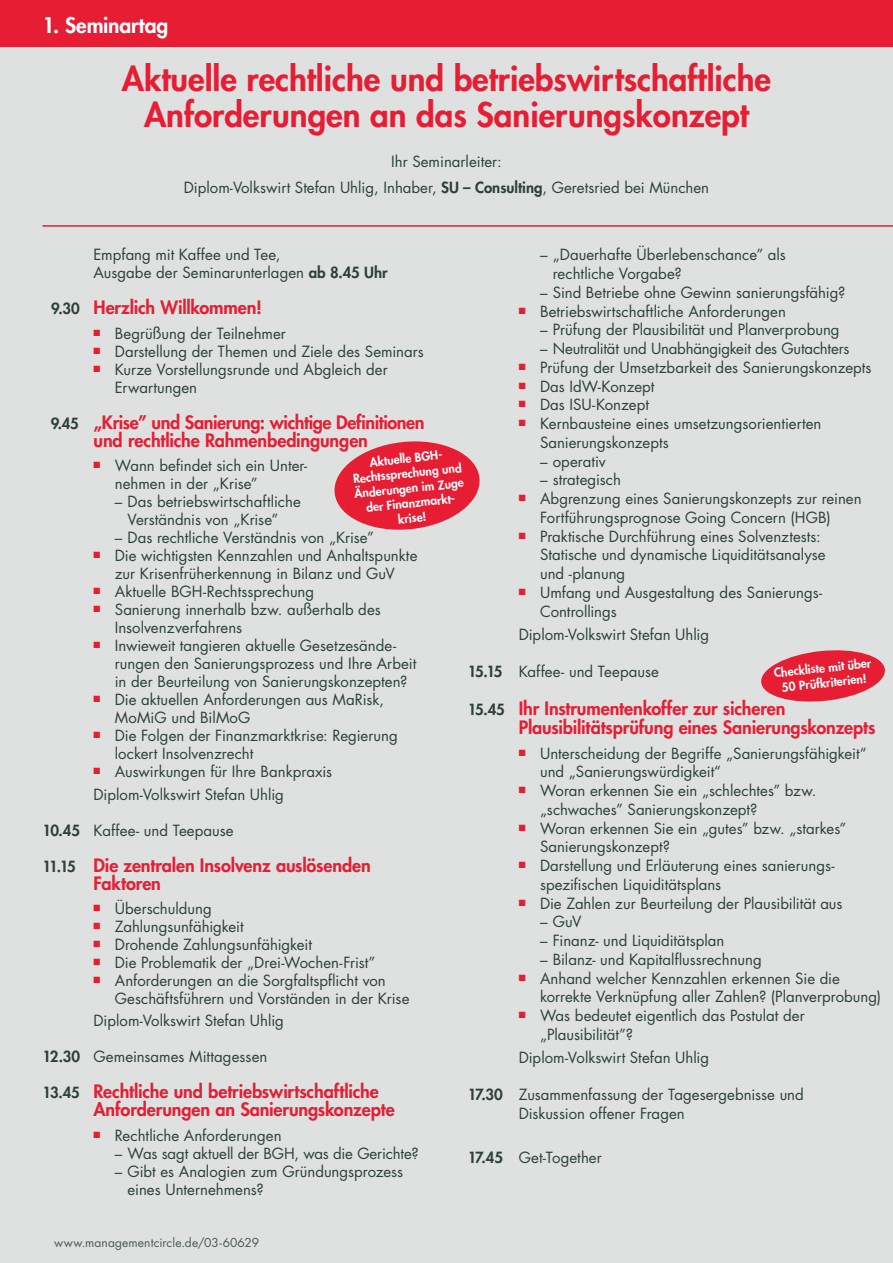
<style>
.page{position:relative;width:893px;height:1263px;background:#fff}
.page>*{position:absolute;margin:0;border:0;box-sizing:border-box;transform-origin:0 0}
.t1{font:800 33px/36px "Futura Std";color:#e71d33;text-align:center}
.t2{font:800 21px "Futura Std";letter-spacing:-.005em;color:#fff}
.t3{font:800 18px/18px "Futura Std";letter-spacing:-.01em;color:#e71d33}
.t4{font:15px/18.8px "Futura Std";color:#2e403a}
.t5{font:800 12px/15px "Futura Std";color:#fff;text-align:center}
.t6{font:12px "Futura Std";letter-spacing:.01em;color:#4e5953}
.s1{font-weight:800}
.s2{font-size:15px;color:#2e403a}
</style>
<div class="page">
<div style="left:0;top:21px;width:893px;height:1242px;background:#dee1e0"></div>
<div style="left:0;top:0;width:893px;height:47px;background:#e71d33"></div>
<hr style="left:43px;top:225px;width:850px;height:2px;background:#e71d33">
<svg style="left:334px;top:441px;width:146px;height:89px"></svg>
<svg style="left:761px;top:650px;width:124px;height:52px"></svg>
<h2 class="t2" style="left:43px;top:12px;width:127px">1. Seminartag</h2>
<h1 class="t1" style="left:122px;top:61px;width:651px">Aktuelle rechtliche und betriebswirtschaftliche<br>Anforderungen an das Sanierungskonzept</h1>
<p class="t4" style="left:184px;top:148px;width:527px;line-height:26.5px;text-align:center">Ihr Seminarleiter:<br>Diplom-Volkswirt Stefan Uhlig, Inhaber, <span class="s1">SU – Consulting</span>, Geretsried bei München</p>
<p class="t4" style="left:553px;top:246px;width:235px;text-indent:-13px">– „Dauerhafte Überlebenschance” als rechtliche Vorgabe?</p>
<p class="t4" style="left:540px;top:283px;width:307px">– Sind Betriebe ohne Gewinn sanierungsfähig?</p>
<p class="t4" style="left:519px;top:302px;width:269px"><sup>■</sup> Betriebswirtschaftliche Anforderungen</p>
<p class="t4" style="left:540px;top:321px;width:301px">– Prüfung der Plausibilität und Planverprobung</p>
<p class="t4" style="left:540px;top:339px;width:311px">– Neutralität und Unabhängigkeit des Gutachters</p>
<p class="t4" style="left:519px;top:358px;width:354px"><sup>■</sup> Prüfung der Umsetzbarkeit des Sanierungskonzepts</p>
<p class="t4" style="left:519px;top:377px;width:137px"><sup>■</sup> Das IdW-Konzept</p>
<p class="t4" style="left:519px;top:396px;width:132px"><sup>■</sup> Das ISU-Konzept</p>
<p class="t4" style="left:540px;top:414px;width:283px;text-indent:-21px"><sup>■</sup> Kernbausteine eines umsetzungsorientierten<br>Sanierungskonzepts</p>
<p class="t4" style="left:540px;top:452px;width:67px">– operativ</p>
<p class="t4" style="left:540px;top:471px;width:82px">– strategisch</p>
<p class="t4" style="left:540px;top:489px;width:323px;text-indent:-21px"><sup>■</sup> Abgrenzung eines Sanierungskonzepts zur reinen<br>Fortführungsprognose Going Concern (HGB)</p>
<p class="t4" style="left:540px;top:527px;width:287px;text-indent:-21px"><sup>■</sup> Praktische Durchführung eines Solvenztests:<br>Statische und dynamische Liquiditätsanalyse und -planung</p>
<p class="t4" style="left:540px;top:583px;width:284px;text-indent:-21px"><sup>■</sup> Umfang und Ausgestaltung des Sanierungs-<br>Controllings</p>
<p class="t4" style="left:519px;top:625px;width:192px">Diplom-Volkswirt Stefan Uhlig</p>
<p class="t4" style="left:468px;top:662px;width:193px"><span class="s1">15.15</span> Kaffee- und Teepause</p>
<p class="t3" style="left:519px;top:699px;width:358px;line-height:18.8px;text-indent:-51px"><span class="s2">15.45</span> Ihr Instrumentenkoffer zur sicheren<br>Plausibilitätsprüfung eines Sanierungskonzepts</p>
<p class="t4" style="left:540px;top:744px;width:328px;text-indent:-21px"><sup>■</sup> Unterscheidung der Begriffe „Sanierungsfähigkeit“ und „Sanierungswürdigkeit“</p>
<p class="t4" style="left:540px;top:781px;width:278px;text-indent:-21px"><sup>■</sup> Woran erkennen Sie ein „schlechtes” bzw. „schwaches” Sanierungskonzept?</p>
<p class="t4" style="left:540px;top:819px;width:308px;text-indent:-21px"><sup>■</sup> Woran erkennen Sie ein „gutes” bzw. „starkes”<br>Sanierungskonzept?</p>
<p class="t4" style="left:540px;top:856px;width:296px;text-indent:-21px"><sup>■</sup> Darstellung und Erläuterung eines sanierungs&shy;spezifischen Liquiditätsplans</p>
<p class="t4" style="left:519px;top:894px;width:325px"><sup>■</sup> Die Zahlen zur Beurteilung der Plausibilität aus</p>
<p class="t4" style="left:540px;top:913px;width:43px">– GuV</p>
<p class="t4" style="left:540px;top:931px;width:186px">– Finanz- und Liquiditätsplan</p>
<p class="t4" style="left:540px;top:950px;width:223px">– Bilanz- und Kapitalflussrechnung</p>
<p class="t4" style="left:540px;top:969px;width:343px;text-indent:-21px"><sup>■</sup> Anhand welcher Kennzahlen erkennen Sie die korrekte Verknüpfung aller Zahlen? (Planverprobung)</p>
<p class="t4" style="left:540px;top:1006px;width:266px;text-indent:-21px"><sup>■</sup> Was bedeutet eigentlich das Postulat der „Plausibilität”?</p>
<p class="t4" style="left:519px;top:1048px;width:192px">Diplom-Volkswirt Stefan Uhlig</p>
<p class="t4" style="left:519px;top:1086px;width:287px;text-indent:-51px"><span class="s1">17.30</span> Zusammenfassung der Tagesergebnisse und<br>Diskussion offener Fragen</p>
<p class="t4" style="left:468px;top:1148px;width:136px"><span class="s1">17.45</span> Get-Together</p>
<p class="t4" style="left:94px;top:246px;width:296px;line-height:18px">Empfang mit Kaffee und Tee,<br>Ausgabe der Seminarunterlagen <span class="s1">ab 8.45 Uhr</span></p>
<p class="t3" style="left:51px;top:299px;width:212px"><span class="s2">9.30</span> Herzlich Willkommen!</p>
<p class="t4" style="left:94px;top:324px;width:194px"><sup>■</sup> Begrüßung der Teilnehmer</p>
<p class="t4" style="left:94px;top:342px;width:332px"><sup>■</sup> Darstellung der Themen und Ziele des Seminars</p>
<p class="t4" style="left:115px;top:360px;width:275px;line-height:18px;text-indent:-21px"><sup>■</sup> Kurze Vorstellungsrunde und Abgleich der<br>Erwartungen</p>
<p class="t3" style="left:94px;top:413px;width:333px;text-indent:-43px"><span class="s2">9.45</span> „Krise” und Sanierung: wichtige Definitionen und rechtliche Rahmenbedingungen</p>
<p class="t4" style="left:115px;top:457px;width:194px;line-height:18px;text-indent:-21px"><sup>■</sup> Wann befindet sich ein Unter&shy;nehmen in der „Krise”</p>
<p class="t4" style="left:128px;top:493px;width:175px;line-height:18px;text-indent:-13px">– Das betriebswirtschaftliche<br>Verständnis von „Krise”</p>
<p class="t4" style="left:115px;top:528px;width:261px">– Das rechtliche Verständnis von „Krise”</p>
<p class="t4" style="left:94px;top:547px;width:325px;line-height:18px;text-align:center"><sup>■</sup> Die wichtigsten Kennzahlen und Anhaltspunkte zur Krisenfrüherkennung in Bilanz und GuV</p>
<p class="t4" style="left:94px;top:582px;width:222px"><sup>■</sup> Aktuelle BGH-Rechtssprechung</p>
<p class="t4" style="left:115px;top:601px;width:268px;line-height:18px;text-indent:-21px"><sup>■</sup> Sanierung innerhalb bzw. außerhalb des<br>Insolvenzverfahrens</p>
<p class="t4" style="left:115px;top:637px;width:303px;line-height:18px;text-indent:-21px"><sup>■</sup> Inwieweit tangieren aktuelle Gesetzesände&shy;rungen den Sanierungsprozess und Ihre Arbeit in der Beurteilung von Sanierungskonzepten?</p>
<p class="t4" style="left:115px;top:691px;width:271px;line-height:18px;text-indent:-21px"><sup>■</sup> Die aktuellen Anforderungen aus MaRisk,<br>MoMiG und BilMoG</p>
<p class="t4" style="left:115px;top:727px;width:285px;line-height:18px;text-indent:-21px"><sup>■</sup> Die Folgen der Finanzmarktkrise: Regierung lockert Insolvenzrecht</p>
<p class="t4" style="left:94px;top:761px;width:240px;line-height:22.2px"><sup>■</sup> Auswirkungen für Ihre Bankpraxis<br>Diplom-Volkswirt Stefan Uhlig</p>
<p class="t4" style="left:43px;top:821px;width:193px"><span class="s1">10.45</span> Kaffee- und Teepause</p>
<p class="t3" style="left:94px;top:856px;width:279px;text-indent:-51px"><span class="s2">11.15</span> Die zentralen Insolvenz auslösenden<br>Faktoren</p>
<p class="t4" style="left:94px;top:899px;width:120px"><sup>■</sup> Überschuldung</p>
<p class="t4" style="left:94px;top:917px;width:152px"><sup>■</sup> Zahlungsunfähigkeit</p>
<p class="t4" style="left:94px;top:935px;width:220px"><sup>■</sup> Drohende Zahlungsunfähigkeit</p>
<p class="t4" style="left:94px;top:953px;width:283px"><sup>■</sup> Die Problematik der „Drei-Wochen-Frist”</p>
<p class="t4" style="left:115px;top:971px;width:296px;line-height:18px;text-indent:-21px"><sup>■</sup> Anforderungen an die Sorgfaltspflicht von<br>Geschäftsführern und Vorständen in der Krise</p>
<p class="t4" style="left:94px;top:1011px;width:192px">Diplom-Volkswirt Stefan Uhlig</p>
<p class="t4" style="left:43px;top:1047px;width:226px"><span class="s1">12.30</span> Gemeinsames Mittagessen</p>
<p class="t3" style="left:94px;top:1082px;width:303px;text-indent:-51px"><span class="s2">13.45</span> Rechtliche und betriebswirtschaftliche<br>Anforderungen an Sanierungskonzepte</p>
<p class="t4" style="left:94px;top:1126px;width:190px"><sup>■</sup> Rechtliche Anforderungen</p>
<p class="t4" style="left:115px;top:1144px;width:305px">– Was sagt aktuell der BGH, was die Gerichte?</p>
<p class="t4" style="left:128px;top:1162px;width:277px;line-height:18px;text-indent:-13px">– Gibt es Analogien zum Gründungsprozess eines Unternehmens?</p>
<p class="t5" style="left:350px;top:457px;width:111px;rotate:-6deg">Aktuelle BGH-<br>Rechtssprechung und<br>Änderungen im Zuge der Finanzmarkt&shy;krise!</p>
<p class="t5" style="left:773px;top:665px;width:99px;rotate:-6deg">Checkliste mit über<br>50 Prüfkriterien!</p>
<p class="t6" style="left:54px;top:1235px;width:207px">www.managementcircle.de/03-60629</p>
</div>
